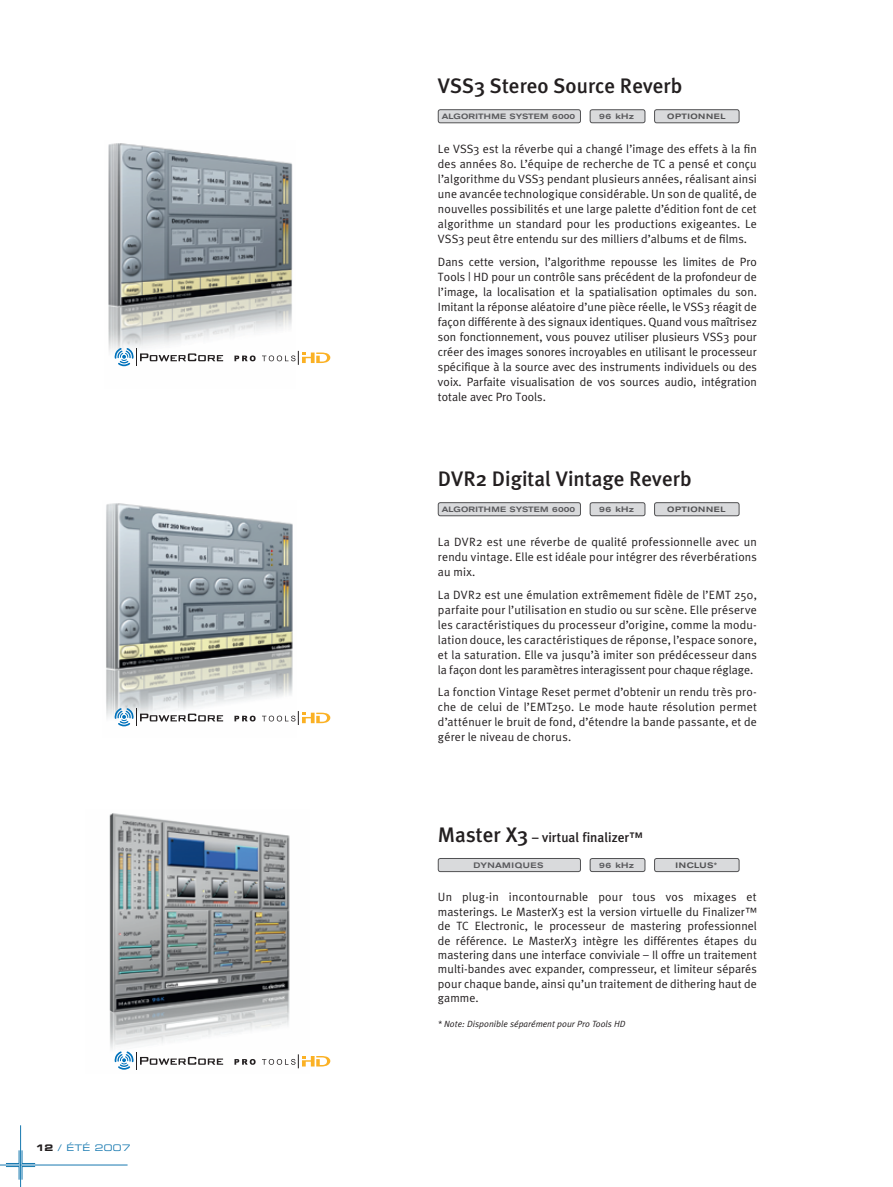
<style>
.page{position:relative;width:893px;height:1187px;background:#fff}
.page>*{position:absolute;margin:0;border:0;box-sizing:border-box;transform-origin:0 0}
.t1{font:500 21px "Meta Plus";color:#231f20}
.t2{font:500 13.5px "Meta Plus";color:#231f20}
.t3{font:12px/15px "Meta Plus Normal";letter-spacing:.005em;color:#231f20;text-align:justify}
.t4{font:italic 9px "Meta Plus Normal";color:#231f20}
.t5{font:9px "Eurostile Extended Two";letter-spacing:.025em;color:#1779b0}
.t6{font:500 expanded 7.8px "Akzidenz Grotesk BE";letter-spacing:.04em;color:#5a5a5d}
.t7{font:500 expanded 7.8px "Akzidenz Grotesk BE";letter-spacing:.06em;color:#5a5a5d}
.t8{font:500 expanded 7.8px "Akzidenz Grotesk BE";letter-spacing:.06em;color:#515153}
.t9{font:500 expanded 7.65px "Akzidenz Grotesk BE";letter-spacing:.01em;color:#5a5a5d}
.t10{font:500 expanded 7.65px "Akzidenz Grotesk BE";letter-spacing:.06em;color:#515153}
.s1{font-family:"Eurostile Bold Extended Two";color:#231f20}
.s2{font-size:21px}
</style>
<div class="page">
<hr style="left:20px;top:1125px;width:1px;height:61px;background:#1779b0">
<hr style="left:0;top:1164px;width:128px;height:1px;background:#1779b0">
<svg style="left:5px;top:1149px;width:31px;height:30px"></svg>
<div style="left:438px;top:110px;width:142px;height:13px;background:#d9dadc;border-radius:2px"></div>
<div style="left:438px;top:109px;width:143px;height:14px;border:1px solid #515153;border-radius:2px"></div>
<div style="left:590px;top:110px;width:55px;height:13px;background:#d9dadc;border-radius:2px"></div>
<div style="left:590px;top:109px;width:55px;height:14px;border:1px solid #515153;border-radius:2px"></div>
<div style="left:655px;top:110px;width:84px;height:13px;background:#d9dadc;border-radius:2px"></div>
<div style="left:654px;top:109px;width:85px;height:14px;border:1px solid #515153;border-radius:2px"></div>
<img style="left:108px;top:143px;width:185px;height:224px">
<svg style="left:115px;top:348px;width:108px;height:18px"></svg>
<svg style="left:234px;top:355px;width:22px;height:6px"></svg>
<svg style="left:262px;top:351px;width:68px;height:14px"></svg>
<div style="left:438px;top:502px;width:142px;height:13px;background:#d9dadc;border-radius:2px"></div>
<div style="left:438px;top:502px;width:143px;height:14px;border:1px solid #515153;border-radius:2px"></div>
<div style="left:590px;top:502px;width:55px;height:13px;background:#d9dadc;border-radius:2px"></div>
<div style="left:590px;top:502px;width:55px;height:14px;border:1px solid #515153;border-radius:2px"></div>
<div style="left:655px;top:502px;width:84px;height:13px;background:#d9dadc;border-radius:2px"></div>
<div style="left:654px;top:502px;width:85px;height:14px;border:1px solid #515153;border-radius:2px"></div>
<img style="left:106px;top:503px;width:187px;height:224px">
<svg style="left:115px;top:708px;width:108px;height:18px"></svg>
<svg style="left:234px;top:715px;width:22px;height:6px"></svg>
<svg style="left:262px;top:711px;width:68px;height:14px"></svg>
<div style="left:438px;top:858px;width:142px;height:13px;background:#d9dadc;border-radius:2px"></div>
<div style="left:438px;top:858px;width:143px;height:13px;border:1px solid #515153;border-radius:2px"></div>
<div style="left:590px;top:858px;width:55px;height:13px;background:#d9dadc;border-radius:2px"></div>
<div style="left:590px;top:858px;width:55px;height:13px;border:1px solid #515153;border-radius:2px"></div>
<div style="left:655px;top:858px;width:84px;height:13px;background:#d9dadc;border-radius:2px"></div>
<div style="left:654px;top:858px;width:85px;height:13px;border:1px solid #515153;border-radius:2px"></div>
<img style="left:109px;top:813px;width:190px;height:257px">
<svg style="left:115px;top:1051px;width:108px;height:18px"></svg>
<svg style="left:234px;top:1058px;width:22px;height:6px"></svg>
<svg style="left:262px;top:1054px;width:68px;height:14px"></svg>
<p class="t5" style="left:35px;top:1141px;width:96px"><span class="s1">12</span> / été 2007</p>
<h1 class="t1" style="left:438px;top:74px;width:246px">VSS3 Stereo Source Reverb</h1>
<p class="t9" style="left:442px;top:112px;width:135px">ALGORITHME SYSTEM 6000</p>
<p class="t6" style="left:599px;top:112px;width:36px">96 kHz</p>
<p class="t10" style="left:667px;top:112px;width:60px">OPTIONNEL</p>
<p class="t3" style="left:438px;top:141px;width:320px">Le VSS3 est la réverbe qui a changé l’image des effets à la fin des années 80. L’équipe de recherche de TC a pensé et conçu l’algorithme du VSS3 pendant plusieurs années, réalisant ainsi une avancée technologique considérable. Un son de qualité, de nouvelles possibilités et une large palette d’édition font de cet algorithme un standard pour les productions exigeantes. Le VSS3 peut être entendu sur des milliers d’albums et de films.</p>
<p class="t3" style="left:438px;top:254px;width:320px">Dans cette version, l’algorithme repousse les limites de Pro Tools | HD pour un contrôle sans précédent de la profondeur de l’image, la localisation et la spatialisation optimales du son.<br>Imitant la réponse aléatoire d’une pièce réelle, le VSS3 réagit de façon différente à des signaux identiques. Quand vous maîtrisez son fonctionnement, vous pouvez utiliser plusieurs VSS3 pour créer des images sonores incroyables en utilisant le processeur spécifique à la source avec des instruments individuels ou des voix. Parfaite visualisation de vos sources audio, intégration totale avec Pro Tools.</p>
<h1 class="t1" style="left:438px;top:466px;width:255px">DVR2 Digital Vintage Reverb</h1>
<p class="t9" style="left:442px;top:505px;width:135px">ALGORITHME SYSTEM 6000</p>
<p class="t6" style="left:599px;top:505px;width:36px">96 kHz</p>
<p class="t10" style="left:667px;top:505px;width:60px">OPTIONNEL</p>
<p class="t3" style="left:438px;top:534px;width:320px">La DVR2 est une réverbe de qualité professionnelle avec un rendu vintage. Elle est idéale pour intégrer des réverbérations au mix.</p>
<p class="t3" style="left:438px;top:586px;width:320px">La DVR2 est une émulation extrêmement fidèle de l’EMT 250, parfaite pour l’utilisation en studio ou sur scène. Elle préserve les caractéristiques du processeur d’origine, comme la modu&shy;lation douce, les caractéristiques de réponse, l’espace sonore, et la saturation. Elle va jusqu’à imiter son prédécesseur dans la façon dont les paramètres interagissent pour chaque réglage.</p>
<p class="t3" style="left:438px;top:684px;width:320px">La fonction Vintage Reset permet d’obtenir un rendu très pro&shy;che de celui de l’EMT250. Le mode haute résolution permet d’atténuer le bruit de fond, d’étendre la bande passante, et de gérer le niveau de chorus.</p>
<p class="t2" style="left:438px;top:829px;width:206px"><span class="s2">Master X3</span> – virtual finalizer™</p>
<p class="t7" style="left:474px;top:860px;width:72px">DYNAMIQUES</p>
<p class="t6" style="left:599px;top:860px;width:36px">96 kHz</p>
<p class="t8" style="left:676px;top:860px;width:43px">INCLUS*</p>
<p class="t3" style="left:438px;top:889px;width:320px;line-height:14.4px">Un plug-in incontournable pour tous vos mixages et masterings. Le MasterX3 est la version virtuelle du Finalizer™ de TC Electronic, le processeur de mastering professionnel de référence. Le MasterX3 intègre les différentes étapes du mastering dans une interface conviviale – Il offre un traitement multi-bandes avec expander, compresseur, et limiteur séparés pour chaque bande, ainsi qu’un traitement de dithering haut de gamme.</p>
<p class="t4" style="left:438px;top:1018px;width:189px">* Note: Disponible séparément pour Pro Tools HD</p>
</div>
